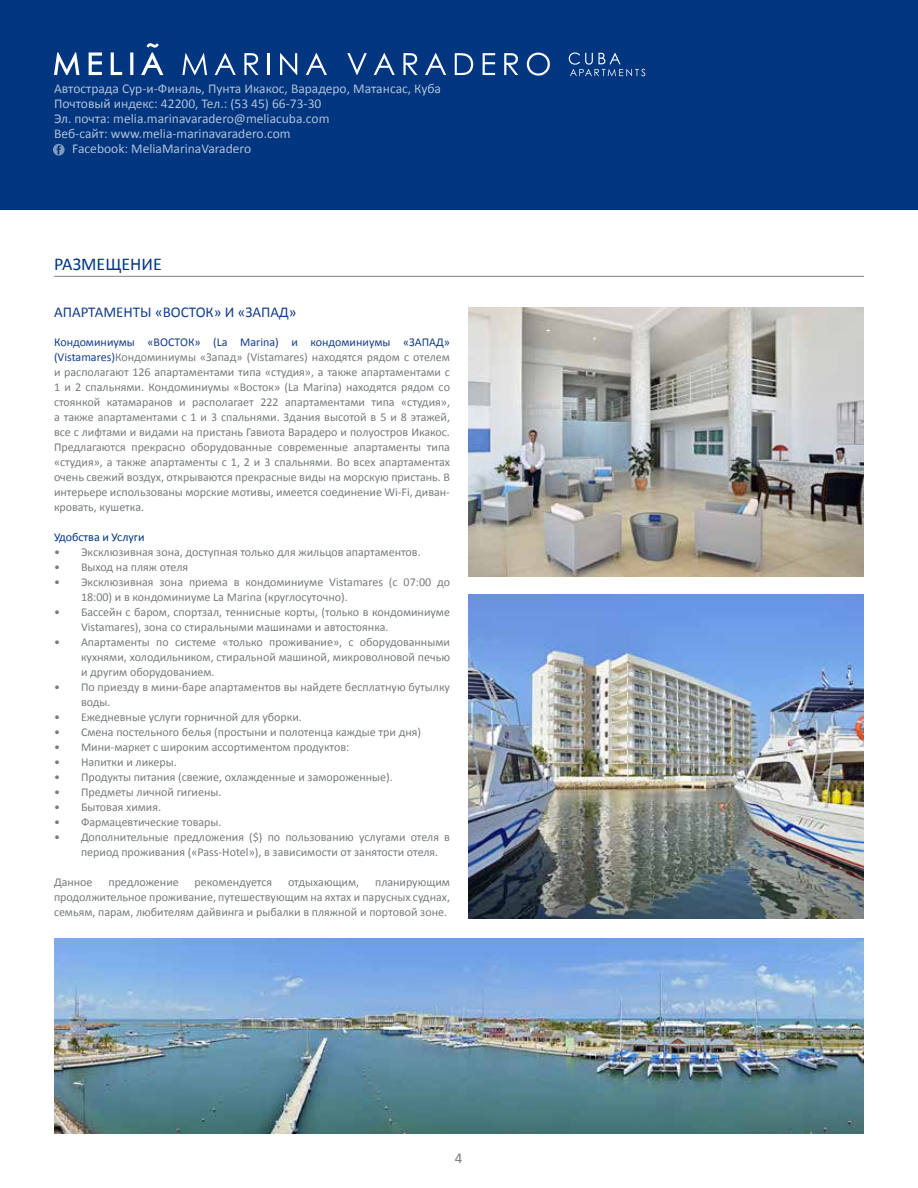
<style>
.page{position:relative;width:918px;height:1188px;background:#fff}
.page>*{position:absolute;margin:0;border:0;box-sizing:border-box;transform-origin:0 0}
.t1{font:18px "Calibri";color:#003580}
.t2{font:15px "Calibri";color:#123d8a}
.t3{font:15px "Calibri";color:#767b7d}
.t4{font:13.5px "Calibri";color:#fff}
.t5{font:12px/15px "Calibri";color:#767b7d}
.t6{font:12px "Calibri";color:#003580}
.s1{color:#123d8a}
</style>
<div class="page">
<div style="left:0;top:0;width:918px;height:210px;background:#003580"></div>
<svg style="left:54px;top:43px;width:109px;height:32px"></svg>
<svg style="left:569px;top:52px;width:76px;height:24px"></svg>
<svg style="left:182px;top:53px;width:25px;height:22px"></svg>
<svg style="left:215px;top:53px;width:21px;height:22px"></svg>
<svg style="left:244px;top:53px;width:14px;height:22px"></svg>
<hr style="left:268px;top:53px;width:2px;height:22px;background:#fff">
<svg style="left:280px;top:53px;width:17px;height:22px"></svg>
<svg style="left:306px;top:53px;width:21px;height:22px"></svg>
<svg style="left:347px;top:53px;width:20px;height:22px"></svg>
<svg style="left:374px;top:53px;width:21px;height:22px"></svg>
<svg style="left:403px;top:53px;width:14px;height:22px"></svg>
<svg style="left:425px;top:53px;width:21px;height:22px"></svg>
<svg style="left:455px;top:53px;width:18px;height:22px"></svg>
<svg style="left:483px;top:53px;width:12px;height:22px"></svg>
<svg style="left:504px;top:53px;width:14px;height:22px"></svg>
<svg style="left:527px;top:53px;width:23px;height:23px"></svg>
<svg style="left:53px;top:144px;width:12px;height:12px"></svg>
<img style="left:54px;top:939px;width:810px;height:195px">
<img style="left:468px;top:307px;width:396px;height:269px">
<hr style="left:54px;top:276px;width:810px;height:1px;background:#000">
<img style="left:468px;top:594px;width:396px;height:324px">
<p class="t4" style="left:54px;top:80px;width:389px">Автострада Сур-и-Финаль, Пунта Икакос, Варадеро, Матансас, Куба</p>
<p class="t4" style="left:54px;top:95px;width:269px">Почтовый индекс: 42200, Тел.: (53 45) 66-73-30</p>
<p class="t4" style="left:54px;top:110px;width:277px">Эл. почта: melia.marinavaradero@meliacuba.com</p>
<p class="t4" style="left:54px;top:125px;width:238px">Веб-сайт: www.melia-marinavaradero.com</p>
<p class="t4" style="left:72px;top:140px;width:180px">Facebook: MeliaMarinaVaradero</p>
<h1 class="t1" style="left:54px;top:253px;width:109px">РАЗМЕЩЕНИЕ</h1>
<p class="t2" style="left:54px;top:303px;width:244px">АПАРТАМЕНТЫ «ВОСТОК» И «ЗАПАД»</p>
<p class="t5" style="left:54px;top:334px;width:398px;text-align:justify"><span class="s1">Кондоминиумы «ВОСТОК» (La Marina) и кондоминиумы «ЗАПАД» (Vistamares)</span>Кондоминиумы «Запад» (Vistamares) находятся рядом с отелем и располагают 126 апартаментами типа «студия», а также апартаментами с 1 и 2 спальнями. Кондоминиумы «Восток» (La Marina) находятся рядом со стоянкой катамаранов и располагает 222 апартаментами типа «студия», а также апартаментами с 1 и 3 спальнями. Здания высотой в 5 и 8 этажей, все с лифтами и видами на пристань Гавиота Варадеро и полуостров Икакос.<br>Предлагаются прекрасно оборудованные современные апартаменты типа «студия», а также апартаменты с 1, 2 и 3 спальнями. Во всех апартаментах очень свежий воздух, открываются прекрасные виды на морскую пристань. В интерьере использованы морские мотивы, имеется соединение Wi-Fi, диван&shy;кровать, кушетка.</p>
<p class="t6" style="left:54px;top:529px;width:92px">Удобства и Услуги</p>
<p class="t5" style="left:54px;top:544px;width:368px">• Эксклюзивная зона, доступная только для жильцов апартаментов.</p>
<p class="t5" style="left:54px;top:559px;width:136px">• Выход на пляж отеля</p>
<p class="t5" style="left:81px;top:574px;width:370px;text-indent:-27px">• Эксклюзивная зона приема в кондоминиуме Vistamares (с 07:00 до<br>18:00) и в кондоминиуме La Marina (круглосуточно).</p>
<p class="t5" style="left:81px;top:604px;width:371px;text-indent:-27px">• Бассейн с баром, спортзал, теннисные корты, (только в кондоминиуме<br>Vistamares), зона со стиральными машинами и автостоянка.</p>
<p class="t5" style="left:81px;top:634px;width:371px;text-align:justify;text-indent:-27px">• Апартаменты по системе «только проживание», с оборудованными кухнями, холодильником, стиральной машиной, микроволновой печью и другим оборудованием.</p>
<p class="t5" style="left:81px;top:679px;width:371px;text-indent:-27px">• По приезду в мини-баре апартаментов вы найдете бесплатную бутылку воды.</p>
<p class="t5" style="left:54px;top:709px;width:249px">• Ежедневные услуги горничной для уборки.</p>
<p class="t5" style="left:54px;top:724px;width:369px">• Смена постельного белья (простыни и полотенца каждые три дня)</p>
<p class="t5" style="left:54px;top:739px;width:297px">• Мини-маркет с широким ассортиментом продуктов:</p>
<p class="t5" style="left:54px;top:754px;width:124px">• Напитки и ликеры.</p>
<p class="t5" style="left:54px;top:769px;width:340px">• Продукты питания (свежие, охлажденные и замороженные).</p>
<p class="t5" style="left:54px;top:784px;width:169px">• Предметы личной гигиены.</p>
<p class="t5" style="left:54px;top:799px;width:109px">• Бытовая химия.</p>
<p class="t5" style="left:54px;top:814px;width:169px">• Фармацевтические товары.</p>
<p class="t5" style="left:81px;top:829px;width:371px;text-indent:-27px">• Дополнительные предложения ($) по пользованию услугами отеля в период проживания («Pass-Hotel»), в зависимости от занятости отеля.</p>
<p class="t5" style="left:54px;top:874px;width:40px">Данное</p>
<p class="t5" style="left:108px;top:874px;width:72px">предложение</p>
<p class="t5" style="left:195px;top:874px;width:79px">рекомендуется</p>
<p class="t5" style="left:288px;top:874px;width:73px">отдыхающим,</p>
<p class="t5" style="left:54px;top:874px;width:398px;text-align:justify;text-indent:321px">планирующим продолжительное проживание, путешествующим на яхтах и парусных суднах, семьям, парам, любителям дайвинга и рыбалки в пляжной и портовой зоне.</p>
<p class="t3" style="left:455px;top:1148px;width:9px">4</p>
</div>
